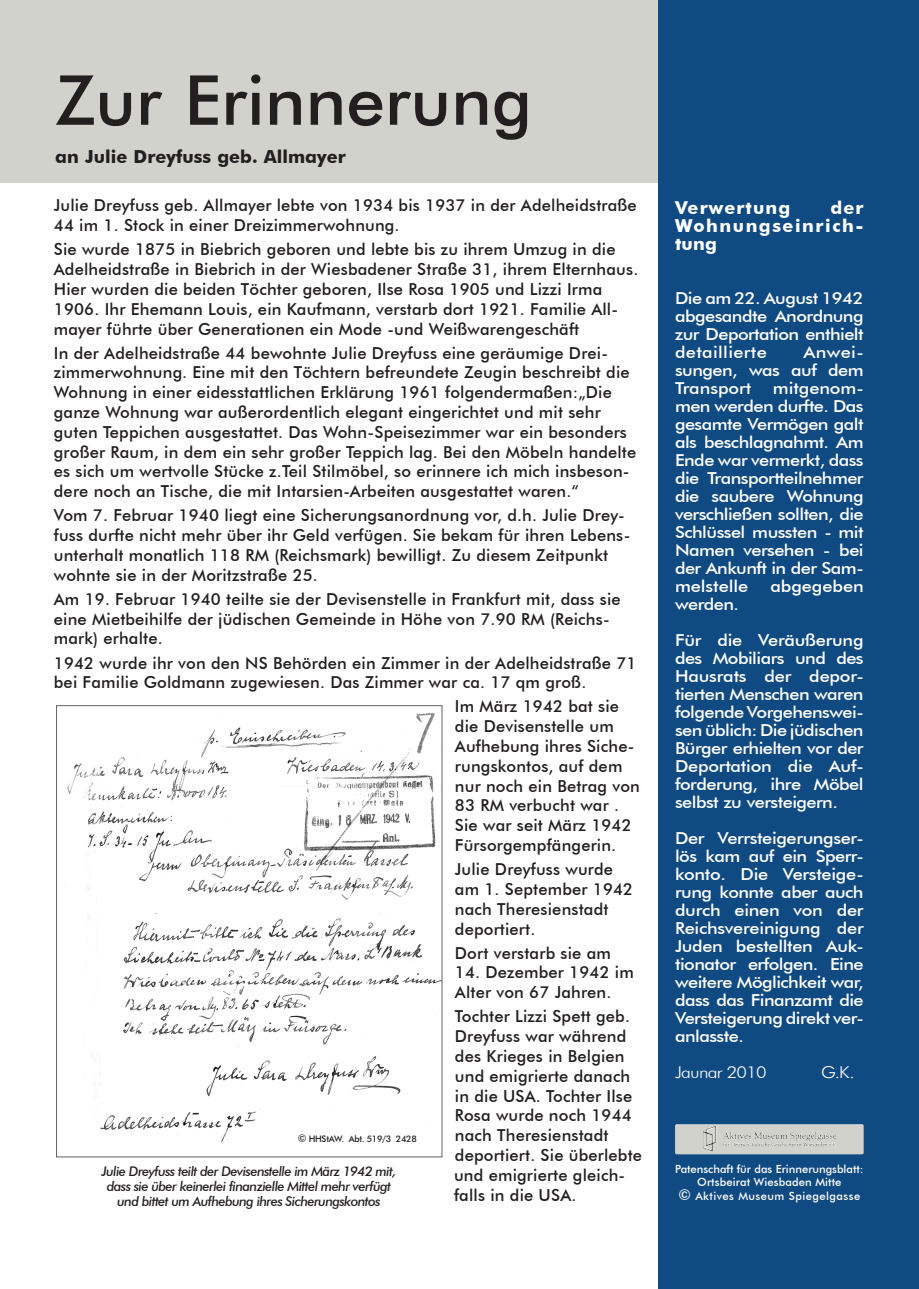
<style>
.page{position:relative;width:919px;height:1289px;background:#fff}
.page>*{position:absolute;margin:0;border:0;box-sizing:border-box;transform-origin:0 0}
.t1{font:500 69px "Futura BT";color:#231f20}
.t2{font:700 18px "Futura BT";color:#231f20}
.t3{font:700 17.85px/18px "Futura BT";letter-spacing:.06em;color:#fff;text-align:justify}
.t4{font:500 16.5px/19.8px "Futura BT";letter-spacing:.01em;color:#231f20}
.t5{font:500 16.5px/18px "Futura BT";letter-spacing:-.03em;color:#fff;text-align:justify;scale:1.1 1}
.t6{font:500 16.5px "Futura BT";letter-spacing:-.005em;color:#fff;scale:1.1 1}
.t7{font:300 16.35px "Futura BT";letter-spacing:-.04em;color:#fff;scale:1.11 1}
.t8{font:italic 500 13.35px "Futura BT";letter-spacing:-.045em;color:#231f20}
.t9{font:500 11.25px "Futura BT";letter-spacing:.01em;color:#fff}
.t10{font:500 11.25px "Futura BT";letter-spacing:.04em;color:#fff}
.t11{font:500 9px "Futura BT";letter-spacing:-.03em;color:#231f20}
.s1{font-size:10.5px}
.s2{font-size:15px}
</style>
<div class="page">
<div style="left:0;top:0;width:658px;height:183px;background:#d2d2cd"></div>
<div style="left:658px;top:0;width:260px;height:1288px;background:#104a82"></div>
<div style="left:675px;top:1124px;width:188px;height:30px;background:#d2d2cd;border-radius:2px"></div>
<img style="left:703px;top:1126px;width:118px;height:25px">
<img style="left:65px;top:708px;width:375px;height:435px">
<p class="t1" style="left:55px;top:58px;width:478px">Zur Erinnerung</p>
<p class="t2" style="left:55px;top:146px;width:292px">an Julie Dreyfuss geb. Allmayer</p>
<p class="t4" style="left:54px;top:195px;width:584px">Julie Dreyfuss geb. Allmayer lebte von 1934 bis 1937 in der Adelheidstraße<br>44 im 1. Stock in einer Dreizimmerwohnung.</p>
<p class="t4" style="left:54px;top:239px;width:586px">Sie wurde 1875 in Biebrich geboren und lebte bis zu ihrem Umzug in die Adelheidstraße in Biebrich in der Wiesbadener Straße 31, ihrem Elternhaus.<br>Hier wurden die beiden Töchter geboren, Ilse Rosa 1905 und Lizzi Irma 1906. Ihr Ehemann Louis, ein Kaufmann, verstarb dort 1921. Familie All&shy;mayer führte über Generationen ein Mode -und Weißwarengeschäft</p>
<p class="t4" style="left:54px;top:343px;width:584px">In der Adelheidstraße 44 bewohnte Julie Dreyfuss eine geräumige Drei&shy;zimmerwohnung. Eine mit den Töchtern befreundete Zeugin beschreibt die Wohnung in einer eidesstattlichen Erklärung 1961 folgendermaßen:„Die ganze Wohnung war außerordentlich elegant eingerichtet und mit sehr guten Teppichen ausgestattet. Das Wohn-Speisezimmer war ein besonders großer Raum, in dem ein sehr großer Teppich lag. Bei den Möbeln handelte es sich um wertvolle Stücke z.Teil Stilmöbel, so erinnere ich mich insbeson&shy;dere noch an Tische, die mit Intarsien-Arbeiten ausgestattet waren.“</p>
<p class="t4" style="left:54px;top:505px;width:578px">Vom 7. Februar 1940 liegt eine Sicherungsanordnung vor, d.h. Julie Drey&shy;fuss durfte nicht mehr über ihr Geld verfügen. Sie bekam für ihren Lebens&shy;unterhalt monatlich 118 RM (Reichsmark) bewilligt. Zu diesem Zeitpunkt wohnte sie in der Moritzstraße 25.</p>
<p class="t4" style="left:54px;top:589px;width:568px">Am 19. Februar 1940 teilte sie der Devisenstelle in Frankfurt mit, dass sie eine Mietbeihilfe der jüdischen Gemeinde in Höhe von 7.90 RM (Reichs&shy;mark) erhalte.</p>
<p class="t4" style="left:54px;top:652px;width:584px">1942 wurde ihr von den NS Behörden ein Zimmer in der Adelheidstraße 71 bei Familie Goldmann zugewiesen. Das Zimmer war ca. 17 qm groß.</p>
<p class="t4" style="left:455px;top:696px;width:186px">Im März 1942 bat sie die Devisenstelle um<br>Aufhebung ihres Siche&shy;rungskontos, auf dem nur noch ein Betrag von<br>83 RM verbucht war .<br>Sie war seit März 1942<br>Fürsorgempfängerin.</p>
<p class="t4" style="left:455px;top:859px;width:180px">Julie Dreyfuss wurde am 1. September 1942 nach Theresienstadt deportiert.</p>
<p class="t4" style="left:455px;top:942px;width:157px">Dort verstarb sie am</p>
<p class="t4" style="left:455px;top:962px;width:180px">14. Dezember 1942 im<br>Alter von 67 Jahren.</p>
<p class="t4" style="left:454px;top:1006px;width:189px">Tochter Lizzi Spett geb.<br>Dreyfuss war während des Krieges in Belgien und emigrierte danach in die USA. Tochter Ilse<br>Rosa wurde noch 1944 nach Theresienstadt deportiert. Sie überlebte und emigrierte gleich&shy;falls in die USA.</p>
<p class="t11" style="left:298px;top:1132px;width:121px"><span class="s1">©</span> HHStAW. Abt. 519/3 2428</p>
<p class="t8" style="left:101px;top:1163px;width:296px">Julie Dreyfuss teilt der Devisenstelle im März 1942 mit,</p>
<p class="t8" style="left:107px;top:1178px;width:286px">dass sie über keinerlei finanzielle Mittel mehr verfügt</p>
<p class="t8" style="left:117px;top:1192px;width:265px">und bittet um Aufhebung ihres Sicherungskontos</p>
<p class="t3" style="left:675px;top:198px;width:190px;text-indent:155px">der Wohnungseinrich&shy;tung</p>
<p class="t5" style="left:675px;top:289px;width:173px">Die am 22. August 1942 abgesandte Anordnung zur Deportation enthielt detaillierte</p>
<p class="t3" style="left:675px;top:198px;width:117px">Verwertung</p>
<p class="t5" style="left:675px;top:343px;width:173px;text-indent:128px">Anwei&shy;sungen, was auf dem Transport</p>
<p class="t5" style="left:675px;top:379px;width:173px;text-indent:98px">mitgenom&shy;men werden durfte. Das gesamte Vermögen galt als beschlagnahmt. Am Ende war vermerkt, dass die Transportteilnehmer die saubere Wohnung verschließen sollten, die Schlüssel mussten - mit Namen versehen - bei der Ankunft in der Sam&shy;melstelle</p>
<p class="t6" style="left:770px;top:576px;width:86px">abgegeben</p>
<p class="t5" style="left:675px;top:595px;width:60px">werden.</p>
<p class="t5" style="left:675px;top:631px;width:173px">Für die Veräußerung des Mobiliars und des Hausrats der depor&shy;tierten Menschen waren folgende Vorgehenswei&shy;sen üblich: Die jüdischen Bürger erhielten vor der Deportation die Auf&shy;forderung, ihre Möbel selbst zu versteigern.</p>
<p class="t5" style="left:675px;top:829px;width:173px">Der Verrsteigerungser&shy;lös kam auf ein Sperr&shy;konto. Die Versteige&shy;rung konnte aber auch durch einen von der Reichsvereinigung der Juden bestellten Auk&shy;tionator erfolgen. Eine weitere Möglichkeit war, dass das Finanzamt die Versteigerung direkt ver&shy;anlasste.</p>
<p class="t7" style="left:675px;top:1062px;width:84px">Jaunar 2010</p>
<p class="t7" style="left:821px;top:1062px;width:32px">G.K.</p>
<p class="t9" style="left:675px;top:1161px;width:190px">Patenschaft für das Erinnerungsblatt:</p>
<p class="t9" style="left:697px;top:1175px;width:146px">Ortsbeirat Wiesbaden Mitte</p>
<p class="t10" style="left:678px;top:1188px;width:183px"><span class="s2">©</span> Aktives Museum Spiegelgasse</p>
</div>
